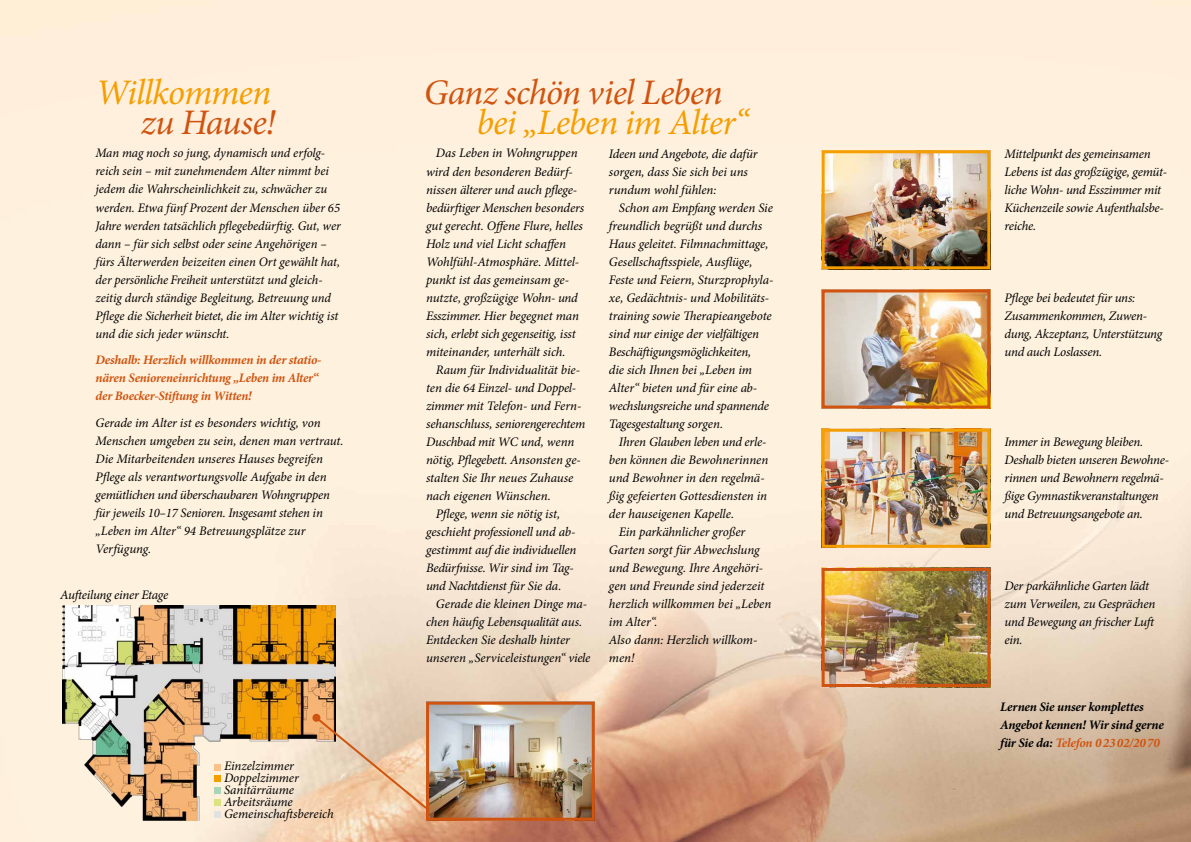
<style>
.page{position:relative;width:1191px;height:842px;background:#fff}
.page>*{position:absolute;margin:0;border:0;box-sizing:border-box;transform-origin:0 0}
.t1{font:italic 36px "Minion Pro";letter-spacing:-.025em;color:#f59e00}
.t2{font:italic 36px "Minion Pro";letter-spacing:-.025em;color:#d0540f}
.t3{font:italic 13px/18px "Minion Pro";letter-spacing:-.015em;color:#000}
.t4{font:italic 700 13px/18px "Minion Pro";letter-spacing:-.02em;color:#d0540f}
.t5{font:italic 700 13px/18px "Minion Pro";letter-spacing:-.015em;color:#000}
.s1{color:#d0540f}
</style>
<div class="page">
<img style="left:0;top:0;width:1191px;height:842px">
<img style="left:62px;top:606px;width:273px;height:215px">
<img style="left:825px;top:154px;width:161px;height:111px">
<div style="left:821px;top:150px;width:169px;height:119px;border:3px solid #f59e00"></div>
<img style="left:825px;top:293px;width:161px;height:111px">
<div style="left:821px;top:289px;width:169px;height:119px;border:3px solid #d0540f"></div>
<img style="left:825px;top:433px;width:161px;height:111px">
<div style="left:821px;top:429px;width:169px;height:119px;border:3px solid #f59e00"></div>
<img style="left:825px;top:572px;width:161px;height:111px">
<div style="left:821px;top:568px;width:169px;height:119px;border:3px solid #d0540f"></div>
<img style="left:430px;top:706px;width:161px;height:111px">
<div style="left:426px;top:702px;width:169px;height:119px;border:3px solid #d0540f"></div>
<svg style="left:215px;top:764px;width:6px;height:6px"></svg>
<svg style="left:215px;top:776px;width:6px;height:6px"></svg>
<svg style="left:215px;top:788px;width:6px;height:6px"></svg>
<div style="left:215px;top:799px;width:6px;height:7px;background:#dbe280"></div>
<svg style="left:215px;top:811px;width:6px;height:6px"></svg>
<svg style="left:314px;top:715px;width:115px;height:96px"></svg>
<div style="left:312px;top:714px;width:8px;height:8px;background:#cf540e;border-radius:50%"></div>
<h1 class="t1" style="left:95px;top:68px;width:177px">Willkommen</h1>
<h1 class="t2" style="left:141px;top:98px;width:136px">zu Hause!</h1>
<p class="t3" style="left:95px;top:144px;width:247px">Man mag noch so jung, dynamisch und erfolg&shy;reich sein – mit zunehmendem Alter nimmt bei jedem die Wahrscheinlichkeit zu, schwächer zu werden. Etwa fünf Prozent der Menschen über 65<br>Jahre werden tatsächlich pflegebedürftig. Gut, wer dann – für sich selbst oder seine Angehörigen – fürs Älterwerden beizeiten einen Ort gewählt hat, der persönliche Freiheit unterstützt und gleich&shy;zeitig durch ständige Begleitung, Betreuung und Pflege die Sicherheit bietet, die im Alter wichtig ist und die sich jeder wünscht.</p>
<p class="t4" style="left:95px;top:351px;width:228px">Deshalb: Herzlich willkommen in der statio&shy;nären Senioreneinrichtung „Leben im Alter“ der Boecker-Stiftung in Witten!</p>
<p class="t3" style="left:95px;top:413px;width:249px">Gerade im Alter ist es besonders wichtig, von Menschen umgeben zu sein, denen man vertraut.<br>Die Mitarbeitenden unseres Hauses begreifen Pflege als verantwortungsvolle Aufgabe in den gemütlichen und überschaubaren Wohngruppen für jeweils 10–17 Senioren. Insgesamt stehen in „Leben im Alter“ 94 Betreuungsplätze zur Verfügung.</p>
<p class="t3" style="left:60px;top:586px;width:110px">Aufteilung einer Etage</p>
<p class="t3" style="left:224px;top:760px;width:111px;line-height:11.8px">Einzelzimmer<br>Doppelzimmer<br>Sanitärräume<br>Arbeitsräume<br>Gemeinschaftsbereich</p>
<h1 class="t2" style="left:424px;top:68px;width:300px">Ganz schön viel Leben</h1>
<h1 class="t1" style="left:476px;top:98px;width:274px">bei „Leben im Alter“</h1>
<p class="t3" style="left:426px;top:144px;width:160px;text-indent:10px">Das Leben in Wohngruppen wird den besonderen Bedürf&shy;nissen älterer und auch pflege&shy;bedürftiger Menschen besonders gut gerecht. Offene Flure, helles<br>Holz und viel Licht schaffen<br>Wohlfühl-Atmosphäre. Mittel&shy;punkt ist das gemeinsam ge&shy;nutzte, großzügige Wohn- und<br>Esszimmer. Hier begegnet man sich, erlebt sich gegenseitig, isst miteinander, unterhält sich.</p>
<p class="t3" style="left:436px;top:360px;width:146px">Raum für Individualität bie-</p>
<p class="t3" style="left:426px;top:378px;width:152px">ten die 64 Einzel- und Doppel-</p>
<p class="t3" style="left:426px;top:396px;width:157px">zimmer mit Telefon- und Fern-</p>
<p class="t3" style="left:426px;top:414px;width:161px">sehanschluss, seniorengerechtem</p>
<p class="t3" style="left:426px;top:432px;width:150px">Duschbad mit WC und, wenn</p>
<p class="t3" style="left:426px;top:450px;width:156px">nötig, Pflegebett. Ansonsten ge-</p>
<p class="t3" style="left:426px;top:468px;width:149px">stalten Sie Ihr neues Zuhause</p>
<p class="t3" style="left:426px;top:486px;width:126px">nach eigenen Wünschen.</p>
<p class="t3" style="left:436px;top:504px;width:126px">Pflege, wenn sie nötig ist,</p>
<p class="t3" style="left:426px;top:522px;width:151px">geschieht professionell und ab-</p>
<p class="t3" style="left:426px;top:540px;width:152px">gestimmt auf die individuellen</p>
<p class="t3" style="left:426px;top:558px;width:148px">Bedürfnisse. Wir sind im Tag-</p>
<p class="t3" style="left:426px;top:576px;width:137px">und Nachtdienst für Sie da.</p>
<p class="t3" style="left:436px;top:594px;width:153px">Gerade die kleinen Dinge ma-</p>
<p class="t3" style="left:426px;top:612px;width:158px">chen häufig Lebensqualität aus.</p>
<p class="t3" style="left:426px;top:630px;width:145px">Entdecken Sie deshalb hinter</p>
<p class="t3" style="left:426px;top:648px;width:166px">unseren „Serviceleistungen“ viele</p>
<p class="t3" style="left:609px;top:144px;width:150px">Ideen und Angebote, die dafür sorgen, dass Sie sich bei uns rundum wohl fühlen:</p>
<p class="t3" style="left:609px;top:198px;width:166px;text-indent:10px">Schon am Empfang werden Sie freundlich begrüßt und durchs<br>Haus geleitet. Filmnachmittage,<br>Gesellschaftsspiele, Ausflüge,<br>Feste und Feiern, Sturzprophyla&shy;xe, Gedächtnis- und Mobilitäts&shy;training sowie Therapieangebote sind nur einige der vielfältigen<br>Beschäftigungsmöglichkeiten,<br>die sich Ihnen bei „Leben im<br>Alter“ bieten und für eine ab&shy;wechslungsreiche und spannende<br>Tagesgestaltung sorgen.</p>
<p class="t3" style="left:619px;top:433px;width:149px">Ihren Glauben leben und erle-</p>
<p class="t3" style="left:609px;top:451px;width:161px">ben können die Bewohnerinnen</p>
<p class="t3" style="left:609px;top:469px;width:157px">und Bewohner in den regelmä-</p>
<p class="t3" style="left:609px;top:487px;width:160px">ßig gefeierten Gottesdiensten in</p>
<p class="t3" style="left:609px;top:505px;width:127px">der hauseigenen Kapelle.</p>
<p class="t3" style="left:619px;top:523px;width:128px">Ein parkähnlicher großer</p>
<p class="t3" style="left:609px;top:541px;width:152px">Garten sorgt für Abwechslung</p>
<p class="t3" style="left:609px;top:559px;width:156px">und Bewegung. Ihre Angehöri-</p>
<p class="t3" style="left:609px;top:577px;width:157px">gen und Freunde sind jederzeit</p>
<p class="t3" style="left:609px;top:595px;width:164px">herzlich willkommen bei „Leben</p>
<p class="t3" style="left:609px;top:613px;width:50px">im Alter“.</p>
<p class="t3" style="left:609px;top:631px;width:150px">Also dann: Herzlich willkom-</p>
<p class="t3" style="left:609px;top:649px;width:27px">men!</p>
<p class="t3" style="left:1004px;top:145px;width:164px">Mittelpunkt des gemeinsamen<br>Lebens ist das großzügige, gemüt&shy;liche Wohn- und Esszimmer mit<br>Küchenzeile sowie Aufenthalsbe&shy;reiche.</p>
<p class="t3" style="left:1004px;top:289px;width:159px">Pflege bei bedeutet für uns:<br>Zusammenkommen, Zuwen&shy;dung, Akzeptanz, Unterstützung und auch Loslassen.</p>
<p class="t3" style="left:1004px;top:433px;width:166px">Immer in Bewegung bleiben.<br>Deshalb bieten unseren Bewohne&shy;rinnen und Bewohnern regelmä&shy;ßige Gymnastikveranstaltungen und Betreuungsangebote an.</p>
<p class="t3" style="left:1004px;top:577px;width:153px">Der parkähnliche Garten lädt zum Verweilen, zu Gesprächen und Bewegung an frischer Luft ein.</p>
<p class="t5" style="left:1000px;top:698px;width:165px">Lernen Sie unser komplettes<br>Angebot kennen! Wir sind gerne für Sie da: <span class="s1">Telefon 02302/2070</span></p>
</div>
